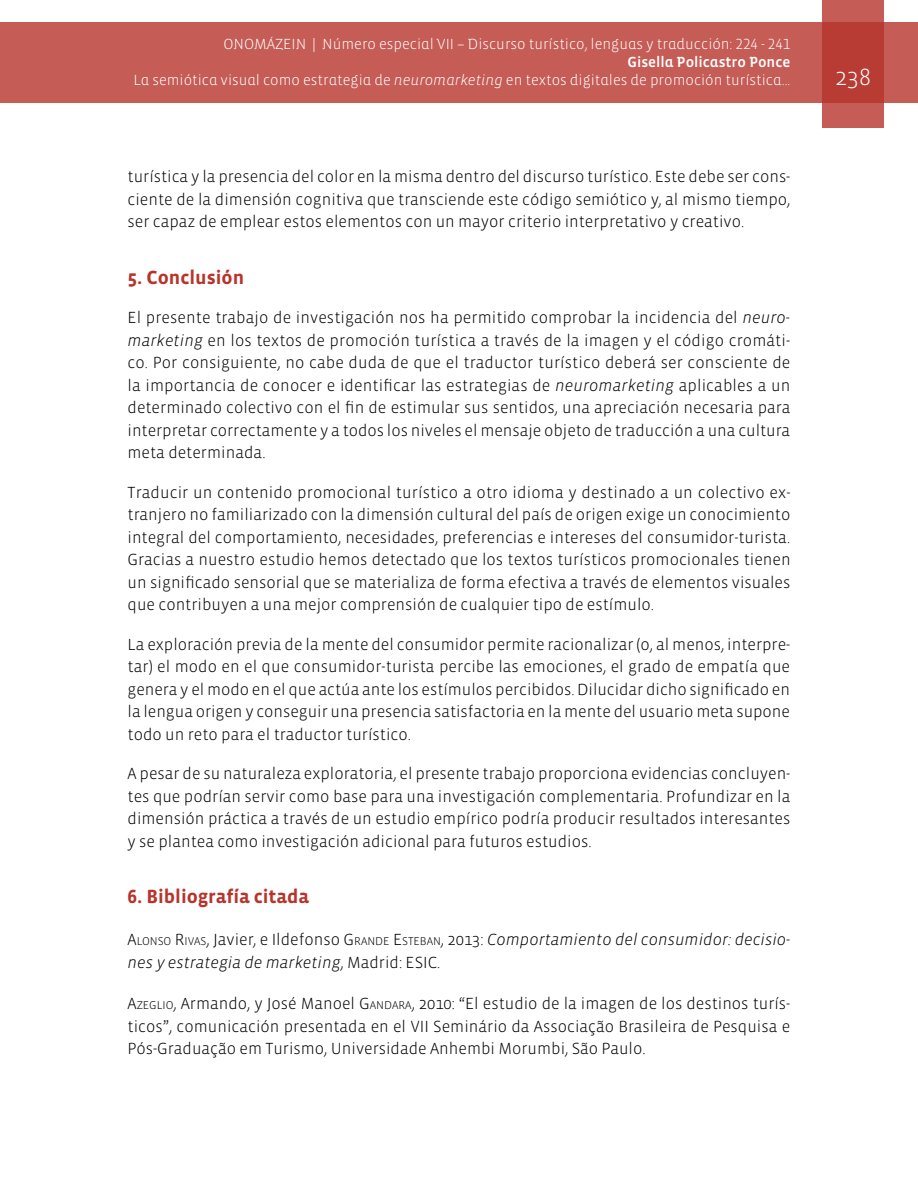
<style>
.page{position:relative;width:918px;height:1188px;background:#fff}
.page>*{position:absolute;margin:0;border:0;box-sizing:border-box;transform-origin:0 0}
.t1{font:300 24px "Vista Sans";color:#fff}
.t2{font:700 19.5px "Vista Sans";color:#b7342c}
.t3{font:300 16.5px/22.5px "Vista Sans";color:#000;text-align:justify}
.t4{font:italic 300 16.5px/22.5px "Vista Sans";color:#000}
.t5{font:300 15px "Vista Sans Alt";color:#fff}
.t6{font:15px "Vista Sans Alt Med";color:#fff}
.s1{font-family:"Vista Sans Alt Light Ita";font-weight:400}
.s2{font-style:italic}
.s3{font-style:normal}
.s4{font-style:normal;font-size:11.55px}
.s5{font-style:inherit}
.s6{font-size:11.55px}
</style>
<div class="page">
<div style="left:0;top:23px;width:918px;height:80px;background:#c55c56"></div>
<svg style="left:822px;top:0;width:62px;height:128px;background:#bd4740"></svg>
<p class="t5" style="left:223px;top:37px;width:568px">ONOMÁZEIN | Número especial VII – Discurso turístico, lenguas y traducción: 224 - 241</p>
<p class="t6" style="left:627px;top:55px;width:164px">Gisella Policastro Ponce</p>
<p class="t5" style="left:133px;top:73px;width:659px">La semiótica visual como estrategia de <span class="s1">neuromarketing</span> en textos digitales de promoción turística...</p>
<h1 class="t1" style="left:835px;top:65px;width:37px">238</h1>
<p class="t3" style="left:128px;top:166px;width:664px">turística y la presencia del color en la misma dentro del discurso turístico. Este debe ser cons&shy;ciente de la dimensión cognitiva que transciende este código semiótico y, al mismo tiempo, ser capaz de emplear estos elementos con un mayor criterio interpretativo y creativo.</p>
<p class="t2" style="left:128px;top:267px;width:118px">5. Conclusión</p>
<p class="t3" style="left:128px;top:307px;width:664px">El presente trabajo de investigación nos ha permitido comprobar la incidencia del <span class="s2">neuro&shy;marketing</span> en los textos de promoción turística a través de la imagen y el código cromáti&shy;co. Por consiguiente, no cabe duda de que el traductor turístico deberá ser consciente de la importancia de conocer e identificar las estrategias de <span class="s2">neuromarketing</span> aplicables a un determinado colectivo con el fin de estimular sus sentidos, una apreciación necesaria para interpretar correctamente y a todos los niveles el mensaje objeto de traducción a una cultura meta determinada.</p>
<p class="t3" style="left:128px;top:481px;width:665px">Traducir un contenido promocional turístico a otro idioma y destinado a un colectivo ex&shy;tranjero no familiarizado con la dimensión cultural del país de origen exige un conocimiento integral del comportamiento, necesidades, preferencias e intereses del consumidor-turista.<br>Gracias a nuestro estudio hemos detectado que los textos turísticos promocionales tienen un significado sensorial que se materializa de forma efectiva a través de elementos visuales que contribuyen a una mejor comprensión de cualquier tipo de estímulo.</p>
<p class="t3" style="left:128px;top:633px;width:664px">La exploración previa de la mente del consumidor permite racionalizar (o, al menos, interpre&shy;tar) el modo en el que consumidor-turista percibe las emociones, el grado de empatía que genera y el modo en el que actúa ante los estímulos percibidos. Dilucidar dicho significado en la lengua origen y conseguir una presencia satisfactoria en la mente del usuario meta supone todo un reto para el traductor turístico.</p>
<p class="t3" style="left:128px;top:763px;width:664px">A pesar de su naturaleza exploratoria, el presente trabajo proporciona evidencias concluyen&shy;tes que podrían servir como base para una investigación complementaria. Profundizar en la dimensión práctica a través de un estudio empírico podría producir resultados interesantes y se plantea como investigación adicional para futuros estudios.</p>
<p class="t2" style="left:128px;top:887px;width:183px">6. Bibliografía citada</p>
<p class="t4" style="left:128px;top:929px;width:664px"><span class="s3">A</span><span class="s4">LONSO</span> <span class="s3">R</span><span class="s4">IVAS</span><span class="s3">, Javier, e Ildefonso</span> <span class="s3">G</span><span class="s4">RANDE</span> <span class="s3">E</span> <span class="s4">STEBAN</span><span class="s3">, 2013:</span> Comportamiento del consumidor: decisio&shy;nes y estrategia de marketing<span class="s3">, Madrid: ESIC.</span></p>
<p class="t3" style="left:128px;top:993px;width:664px"><span class="s5">A</span><span class="s6">ZEG LIO</span>, Armando, y José Manoel <span class="s5">G</span><span class="s6">ANDARA</span>, 2010: “El estudio de la imagen de los destinos turís&shy;ticos”, comunicación presentada en el VII Seminário da Associação Brasileira de Pesquisa e Pós-Graduação em Turismo, Universidade Anhembi Morumbi, São Paulo.</p>
</div>
